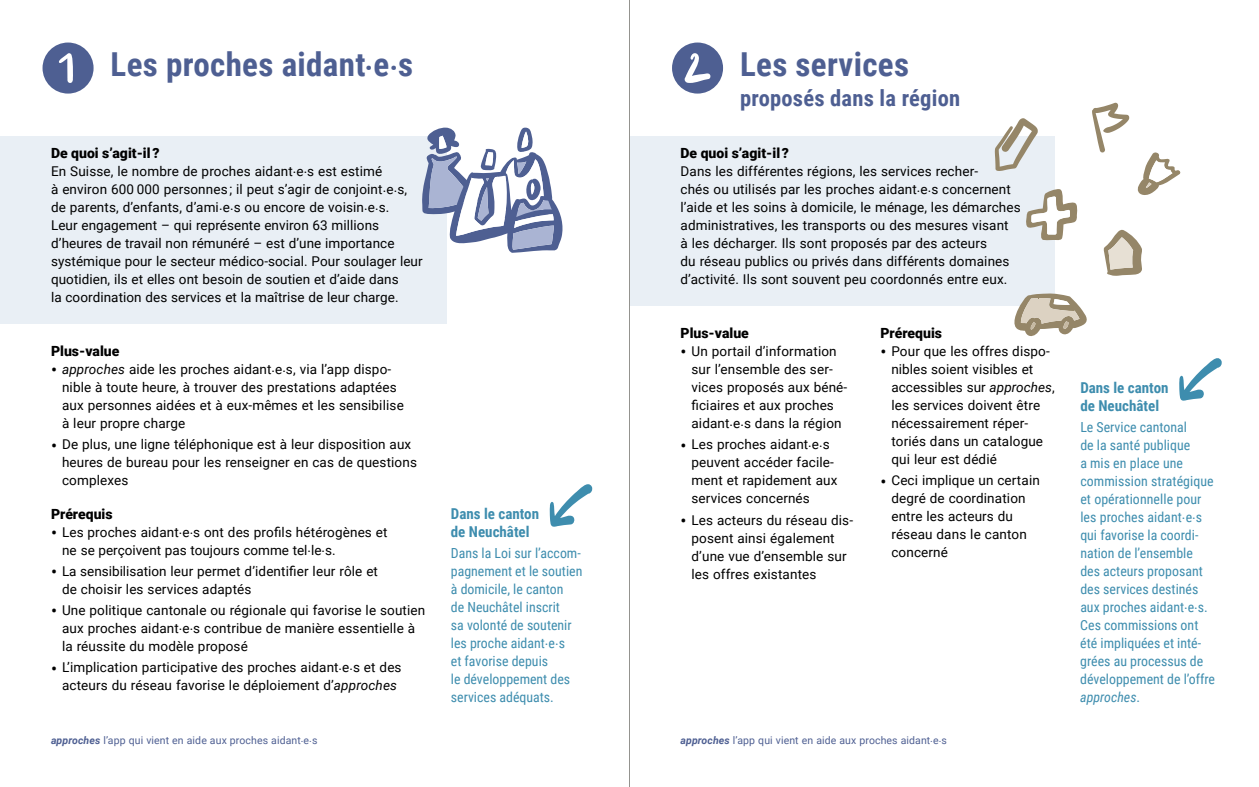
<style>
.page{position:relative;width:1259px;height:787px;background:#fff}
.page>*{position:absolute;margin:0;border:0;box-sizing:border-box;transform-origin:0 0}
.t1{font:700 33px "Roboto Condensed";letter-spacing:.01em;color:#4e5f92}
.t2{font:700 22.5px "Roboto Condensed";letter-spacing:.01em;color:#4e5f92}
.t3{font:700 15px/18px "Roboto Condensed";color:#3e8dae}
.t4{font:900 14.1px "Roboto";color:#000}
.t5{font:13.8px/18px "Roboto Condensed";color:#3e8dae}
.t6{font:13.5px/18px "Roboto";letter-spacing:.01em;color:#000}
.t7{font:10.5px "Roboto";letter-spacing:.01em;color:#4e5f92}
.s1{font-size:18px}
.s2{font-style:italic}
.s3{font-weight:700;font-style:italic}
</style>
<div class="page">
<svg style="left:1179px;top:358px;width:42px;height:42px"></svg>
<svg style="left:550px;top:484px;width:42px;height:42px"></svg>
<div style="left:672px;top:43px;width:51px;height:51px;background:#4e5f92;border-radius:50%"></div>
<svg style="left:684px;top:53px;width:27px;height:30px"></svg>
<div style="left:629px;top:136px;width:425px;height:169px;background:#e9eff5"></div>
<div style="left:43px;top:43px;width:51px;height:51px;background:#4e5f92;border-radius:50%"></div>
<svg style="left:59px;top:53px;width:14px;height:30px"></svg>
<div style="left:0;top:136px;width:446px;height:187px;background:#e9eff5"></div>
<svg style="left:422px;top:127px;width:141px;height:126px"></svg>
<svg style="left:1092px;top:103px;width:37px;height:49px"></svg>
<svg style="left:995px;top:118px;width:42px;height:53px"></svg>
<svg style="left:1026px;top:188px;width:51px;height:52px"></svg>
<svg style="left:1137px;top:152px;width:44px;height:43px"></svg>
<svg style="left:1103px;top:229px;width:39px;height:47px"></svg>
<svg style="left:1010px;top:293px;width:77px;height:43px"></svg>
<hr style="left:629px;top:0;width:1px;height:787px;background:#94938f">
<h1 class="t1" style="left:111px;top:41px;width:304px">Les proches aidant<sup>.</sup>e<sup>.</sup>s</h1>
<p class="t4" style="left:51px;top:143px;width:110px">De quoi s’agit-il ?</p>
<p class="t6" style="left:51px;top:162px;width:373px">En Suisse, le nombre de proches aidant.e.s est estimé<br>à environ 600 000 personnes ; il peut s’agir de conjoint.e.s, de parents, d’enfants, d’ami.e.s ou encore de voisin.e.s.<br>Leur engagement – qui représente environ 63 millions d’heures de travail non rémunéré – est d’une importance systémique pour le secteur médico-social. Pour soulager leur quotidien, ils et elles ont besoin de soutien et d’aide dans<br>la coordination des services et la maîtrise de leur charge.</p>
<p class="t4" style="left:51px;top:341px;width:70px">Plus-value</p>
<p class="t6" style="left:62px;top:360px;width:343px;text-indent:-11px"><span class="s1">•</span> <span class="s2">approches</span> aide les proches aidant.e.s, via l’app dispo&shy;nible à toute heure, à trouver des prestations adaptées aux personnes aidées et à eux-mêmes et les sensibilise à leur propre charge</p>
<p class="t6" style="left:62px;top:435px;width:356px;text-indent:-11px"><span class="s1">•</span> De plus, une ligne téléphonique est à leur disposition aux heures de bureau pour les renseigner en cas de questions complexes</p>
<p class="t4" style="left:51px;top:504px;width:63px">Prérequis</p>
<p class="t6" style="left:62px;top:522px;width:327px;text-indent:-11px"><span class="s1">•</span> Les proches aidant.e.s ont des profils hétérogènes et ne se perçoivent pas toujours comme tel.le.s.</p>
<p class="t6" style="left:62px;top:561px;width:317px;text-indent:-11px"><span class="s1">•</span> La sensibilisation leur permet d’identifier leur rôle et de choisir les services adaptés</p>
<p class="t6" style="left:62px;top:600px;width:365px;text-indent:-11px"><span class="s1">•</span> Une politique cantonale ou régionale qui favorise le soutien aux proches aidant.e.s contribue de manière essentielle à la réussite du modèle proposé</p>
<p class="t6" style="left:51px;top:658px;width:352px;text-align:center"><span class="s1">•</span> L’implication participative des proches aidant.e.s et des acteurs du réseau favorise le déploiement d’<span class="s2">approches</span></p>
<p class="t3" style="left:451px;top:504px;width:90px">Dans le canton de Neuchâtel</p>
<p class="t5" style="left:451px;top:543px;width:133px">Dans la Loi sur l’accom&shy;pagnement et le soutien à domicile, le canton<br>de Neuchâtel inscrit<br>sa volonté de soutenir les proche aidant.e.s<br>et favorise depuis<br>le développement des services adéquats.</p>
<h1 class="t1" style="left:740px;top:41px;width:170px">Les services</h1>
<h2 class="t2" style="left:740px;top:82px;width:222px">proposés dans la région</h2>
<p class="t4" style="left:680px;top:143px;width:110px">De quoi s’agit-il ?</p>
<p class="t6" style="left:680px;top:162px;width:342px">Dans les différentes régions, les services recher-<br>chés ou utilisés par les proches aidant.e.s concernent l’aide et les soins à domicile, le ménage, les démarches administratives, les transports ou des mesures visant<br>à les décharger. Ils sont proposés par des acteurs<br>du réseau publics ou privés dans différents domaines d’activité. Ils sont souvent peu coordonnés entre eux.</p>
<p class="t4" style="left:680px;top:323px;width:70px">Plus-value</p>
<p class="t6" style="left:691px;top:342px;width:157px;text-indent:-11px"><span class="s1">•</span> Un portail d’information sur l’ensemble des ser&shy;vices proposés aux béné&shy;ficiaires et aux proches aidant.e.s dans la région</p>
<p class="t6" style="left:691px;top:435px;width:147px;text-indent:-11px"><span class="s1">•</span> Les proches aidant.e.s peuvent accéder facile&shy;ment et rapidement aux services concernés</p>
<p class="t6" style="left:691px;top:510px;width:163px;text-indent:-11px"><span class="s1">•</span> Les acteurs du réseau dis&shy;posent ainsi également d’une vue d’ensemble sur les offres existantes</p>
<p class="t4" style="left:880px;top:323px;width:63px">Prérequis</p>
<p class="t6" style="left:891px;top:342px;width:165px;text-indent:-11px"><span class="s1">•</span> Pour que les offres dispo&shy;nibles soient visibles et accessibles sur <span class="s2">approches</span>, les services doivent être nécessairement réper&shy;toriés dans un catalogue qui leur est dédié</p>
<p class="t6" style="left:891px;top:471px;width:150px;text-indent:-11px"><span class="s1">•</span> Ceci implique un certain degré de coordination entre les acteurs du réseau dans le canton concerné</p>
<p class="t7" style="left:51px;top:733px;width:268px"><span class="s3">approches</span> l’app qui vient en aide aux proches aidant.e.s</p>
<p class="t7" style="left:680px;top:733px;width:268px"><span class="s3">approches</span> l’app qui vient en aide aux proches aidant.e.s</p>
<p class="t3" style="left:1080px;top:378px;width:90px">Dans le canton de Neuchâtel</p>
<p class="t5" style="left:1080px;top:417px;width:136px">Le Service cantonal<br>de la santé publique<br>a mis en place une commission stratégique et opérationnelle pour les proches aidant.e.s qui favorise la coordi&shy;nation de l’ensemble des acteurs proposant des services destinés aux proches aidant.e.s.<br>Ces commissions ont été impliquées et inté&shy;grées au processus de développement de l’offre <span class="s2">approches</span>.</p>
</div>
